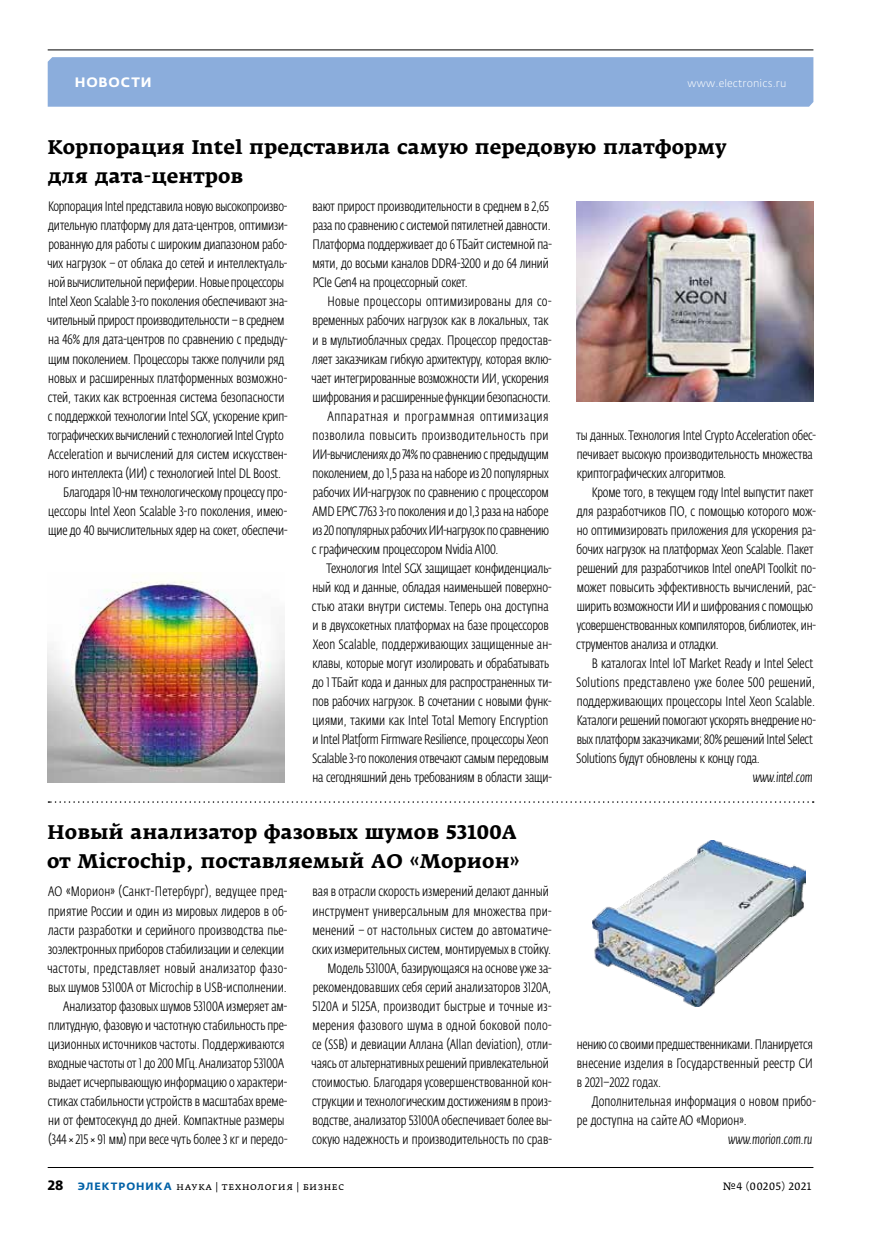
<style>
.page{position:relative;width:881px;height:1234px;background:#fff}
.page>*{position:absolute;margin:0;border:0;box-sizing:border-box;transform-origin:0 0}
.t1{font:700 19.5px/28.5px "Fedra Serif A Pro";letter-spacing:.005em;color:#000}
.t2{font:300 13.5px/19px "Fedra Sans Cond Pro";letter-spacing:-.01em;color:#000}
.t3{font:300 13.5px "Fedra Sans Cond Pro";letter-spacing:.03em;color:#000}
.t4{font:300 13.5px "Fedra Sans Cond Pro";letter-spacing:.025em;color:#000}
.t5{font:300 13.5px "Fedra Sans Cond Pro";letter-spacing:.045em;color:#000}
.t6{font:italic 300 13.5px "Fedra Sans Cond Pro";letter-spacing:.005em;color:#000}
.t7{font:700 13.5px "Fedra Sans Alt Pro";letter-spacing:.065em;color:#fff}
.t8{font:10.5px "Fedra Serif A Pro";letter-spacing:.03em;color:#000}
.t9{font:300 10.5px "Fedra Sans Pro";letter-spacing:.015em;color:#fff}
.s1{font-family:"Fedra Sans Pro";font-weight:700;font-size:13.5px}
.s2{font-family:"Fedra Sans Alt Pro";font-weight:700;color:#0061a7}
</style>
<div class="page">
<div style="left:48px;top:57px;width:765px;height:50px;background:#8baddc"></div>
<hr style="left:48px;top:49px;width:765px;height:1px;background:#000">
<hr style="left:48px;top:1166px;width:765px;height:1px;background:#000">
<img style="left:576px;top:202px;width:237px;height:199px">
<img style="left:48px;top:580px;width:237px;height:202px">
<img style="left:592px;top:840px;width:212px;height:165px">
<svg style="left:48px;top:801px;width:765px;height:1px"></svg>
<p class="t7" style="left:75px;top:74px;width:78px">НОВОСТИ</p>
<p class="t9" style="left:687px;top:77px;width:100px">www.electronics.ru</p>
<h1 class="t1" style="left:48px;top:133px;width:680px">Корпорация Intel представила самую передовую платформу для дата-центров</h1>
<p class="t2" style="left:48px;top:197px;width:240px">Корпорация Intel представила новую высокопроизво-</p>
<p class="t2" style="left:48px;top:216px;width:241px">дительную платформу для дата-центров, оптимизи-</p>
<p class="t2" style="left:48px;top:235px;width:240px">рованную для работы с широким диапазоном рабо-</p>
<p class="t2" style="left:47px;top:254px;width:241px">чих нагрузок – от облака до сетей и интеллектуаль-</p>
<p class="t2" style="left:48px;top:273px;width:237px">ной вычислительной периферии. Новые процессоры</p>
<p class="t2" style="left:48px;top:292px;width:240px">Intel Xeon Scalable 3‑го поколения обеспечивают зна-</p>
<p class="t2" style="left:47px;top:311px;width:238px">чительный прирост производительности –всреднем</p>
<p class="t2" style="left:48px;top:330px;width:241px">на 46% для дата-центров по сравнению с предыду-</p>
<p class="t2" style="left:48px;top:349px;width:237px">щим поколением. Процессоры также получили ряд</p>
<p class="t2" style="left:48px;top:368px;width:240px">новых и расширенных платформенных возможно-</p>
<p class="t2" style="left:48px;top:387px;width:238px">стей, таких как встроенная система безопасности</p>
<p class="t2" style="left:48px;top:406px;width:241px">с поддержкой технологии Intel SGX, ускорение крип-</p>
<p class="t2" style="left:48px;top:425px;width:237px">тографических вычислений стехнологией Intel Crypto</p>
<p class="t2" style="left:48px;top:444px;width:240px">Acceleration и вычислений для систем искусствен-</p>
<p class="t2" style="left:48px;top:463px;width:234px">ного интеллекта (ИИ) с технологией Intel DL Boost.</p>
<p class="t2" style="left:63px;top:482px;width:225px">Благодаря 10‑нм технологическому процессу про-</p>
<p class="t2" style="left:48px;top:501px;width:240px">цессоры Intel Xeon Scalable 3‑го поколения, имею-</p>
<p class="t2" style="left:48px;top:520px;width:241px">щие до 40 вычислительных ядер на сокет, обеспечи-</p>
<p class="t2" style="left:312px;top:197px;width:241px">вают прирост производительности в среднем в 2,65 раза по сравнению с системой пятилетней давности.<br>Платформа поддерживает до 6 ТБайт системной па&shy;мяти, до восьми каналов DDR4-3200 и до 64 линий PCIe Gen4 на процессорный сокет.</p>
<p class="t4" style="left:327px;top:294px;width:225px">Новые процессоры оптимизированы для со-</p>
<p class="t2" style="left:312px;top:311px;width:237px">временных рабочих нагрузок как в локальных, так</p>
<p class="t2" style="left:312px;top:330px;width:240px">и в мультиоблачных средах. Процессор предостав-</p>
<p class="t2" style="left:312px;top:349px;width:241px">ляет заказчикам гибкую архитектуру, которая вклю-</p>
<p class="t2" style="left:311px;top:368px;width:239px">чает интегрированные возможности ИИ, ускорения</p>
<p class="t2" style="left:312px;top:387px;width:240px">шифрования и расширенные функции безопасности.</p>
<p class="t5" style="left:327px;top:408px;width:222px">Аппаратная и программная оптимизация</p>
<p class="t3" style="left:312px;top:427px;width:237px">позволила повысить производительность при</p>
<p class="t2" style="left:312px;top:444px;width:238px">ИИ-вычислениях до 74% по сравнению с предыдущим</p>
<p class="t2" style="left:312px;top:463px;width:238px">поколением, до 1,5 раза на наборе из 20 популярных</p>
<p class="t2" style="left:312px;top:482px;width:237px">рабочих ИИ-нагрузок по сравнению с процессором</p>
<p class="t2" style="left:312px;top:501px;width:237px">AMD EPYC 7763 3‑го поколения и до 1,3 раза на наборе</p>
<p class="t2" style="left:312px;top:521px;width:238px">из20 популярных рабочих ИИ-нагрузок по сравнению</p>
<p class="t2" style="left:312px;top:540px;width:188px">с графическим процессором Nvidia A100.</p>
<p class="t2" style="left:326px;top:559px;width:227px">Технология Intel SGX защищает конфиденциаль-</p>
<p class="t2" style="left:312px;top:578px;width:240px">ный код и данные, обладая наименьшей поверхно-</p>
<p class="t2" style="left:312px;top:597px;width:238px">стью атаки внутри системы. Теперь она доступна</p>
<p class="t2" style="left:312px;top:616px;width:238px">и в двухсокетных платформах на базе процессоров</p>
<p class="t2" style="left:312px;top:635px;width:240px">Xeon Scalable, поддерживающих защищенные ан-</p>
<p class="t2" style="left:312px;top:654px;width:238px">клавы, которые могут изолировать и обрабатывать</p>
<p class="t2" style="left:312px;top:673px;width:241px">до 1ТБайт кода и данных для распространенных ти-</p>
<p class="t2" style="left:312px;top:692px;width:240px">пов рабочих нагрузок. В сочетании с новыми функ-</p>
<p class="t2" style="left:312px;top:711px;width:237px">циями, такими как Intel Total Memory Encryption</p>
<p class="t2" style="left:312px;top:730px;width:237px">и Intel Platform Firmware Resilience, процессоры Xeon</p>
<p class="t2" style="left:312px;top:749px;width:238px">Scalable 3‑го поколения отвечают самым передовым</p>
<p class="t2" style="left:312px;top:768px;width:241px">на сегодняшний день требованиям в области защи-</p>
<p class="t2" style="left:576px;top:425px;width:241px">ты данных. Технология Intel Crypto Acceleration обес&shy;печивает высокую производительность множества криптографических алгоритмов.</p>
<p class="t2" style="left:576px;top:482px;width:241px;text-indent:15px">Кроме того, в текущем году Intel выпустит пакет для разработчиков ПО, с помощью которого мож&shy;но оптимизировать приложения для ускорения ра&shy;бочих нагрузок на платформах Xeon Scalable. Пакет решений для разработчиков Intel oneAPI Toolkit по&shy;может повысить эффективность вычислений, рас&shy;ширить возможности ИИ и шифрования с помощью усовершенствованных компиляторов, библиотек, ин&shy;струментов анализа и отладки.</p>
<p class="t2" style="left:576px;top:654px;width:241px;text-indent:15px">В каталогах Intel IoT Market Ready и Intel Select Solutions представлено уже более 500 решений, поддерживающих процессоры Intel Xeon Scalable.<br>Каталоги решений помогают ускорять внедрение но&shy;вых платформ заказчиками; 80% решений Intel Select Solutions будут обновлены к концу года.</p>
<p class="t6" style="left:752px;top:769px;width:61px">www.intel.com</p>
<h1 class="t1" style="left:47px;top:818px;width:474px">Новый анализатор фазовых шумов 53100А от Microchip, поставляемый АО «Морион»</h1>
<p class="t2" style="left:47px;top:882px;width:241px;text-align:right">АО «Морион» (Санкт-Петербург), ведущее пред&shy;приятие России и один из мировых лидеров в об&shy;ласти разработки и серийного производства пье&shy;зоэлектронных приборов стабилизации и селекции частоты, представляет новый анализатор фазо&shy;вых шумов 53100А от Microchip в USB-исполнении.<br>Анализатор фазовых шумов 53100A измеряет ам&shy;плитудную, фазовую и частотную стабильность пре&shy;цизионных источников частоты. Поддерживаются входные частоты от 1 до 200 МГц. Анализатор 53100A выдает исчерпывающую информацию о характери&shy;стиках стабильности устройств в масштабах време&shy;ни от фемтосекунд до дней. Компактные размеры (344 × 215 × 91 мм) при весе чуть более 3 кг и передо-</p>
<p class="t2" style="left:311px;top:882px;width:242px;text-align:right">вая в отрасли скорость измерений делают данный инструмент универсальным для множества при&shy;менений – от настольных систем до автоматиче&shy;ских измерительных систем, монтируемых в стойку.<br>Модель 53100A, базирующаяся на основе уже за&shy;рекомендовавших себя серий анализаторов 3120A, 5120A и 5125A, производит быстрые и точные из&shy;мерения фазового шума в одной боковой поло&shy;се (SSB) и девиации Аллана (Allan deviation), отли&shy;чаясь от альтернативных решений привлекательной стоимостью. Благодаря усовершенствованной кон&shy;струкции и технологическим достижениям в произ&shy;водстве, анализатор 53100A обеспечивает более вы&shy;сокую надежность и производительность по срав-</p>
<p class="t2" style="left:576px;top:1034px;width:237px;text-align:justify">нению со своими предшественниками. Планируется внесение изделия в Государственный реестр СИ в 2021–2022 годах.</p>
<p class="t2" style="left:576px;top:1091px;width:240px;text-indent:15px">Дополнительная информация о новом прибо&shy;ре доступна на сайте АО «Морион».</p>
<p class="t6" style="left:727px;top:1130px;width:86px">www.morion.com.ru</p>
<p class="t8" style="left:48px;top:1179px;width:298px"><span class="s1">28</span> <span class="s2">ЭЛЕКТРОНИКА</span> наука | технология | бизнес</p>
<p class="t8" style="left:722px;top:1179px;width:90px">№4 (00205) 2021</p>
</div>
